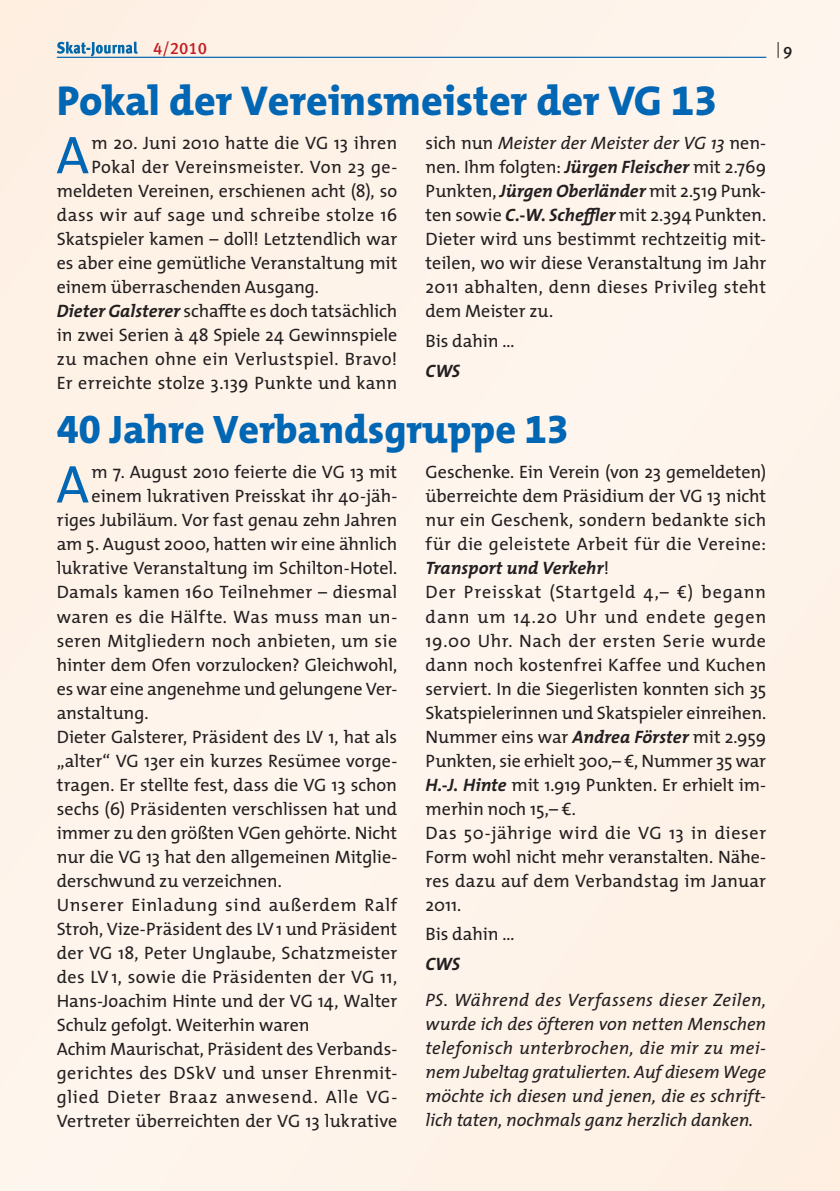
<style>
.page{position:relative;width:840px;height:1191px;background:#fff}
.page>*{position:absolute;margin:0;border:0;box-sizing:border-box;transform-origin:0 0}
.t1{font:53.6px "The Mix 5";color:#0166b3}
.t2{font:800 42px "The Mix 8";color:#0166b3}
.t3{font:800 40px "The Mix 8";color:#0166b3}
.t4{font:18px/24px "The Mix 5";color:#231f20;text-align:justify}
.t5{font:italic 18px/24px "The Mix 5";letter-spacing:-.005em;color:#231f20;text-align:justify}
.t6{font:18px "The Mix 5";letter-spacing:.02em;color:#231f20}
.t7{font:18px "The Mix 5";letter-spacing:.025em;color:#231f20}
.t8{font:18px "The Mix 5";letter-spacing:.035em;color:#231f20}
.t9{font:18px "The Mix 5";letter-spacing:.045em;color:#231f20}
.t10{font:italic 700 18px "The Mix 7";letter-spacing:-.005em;color:#231f20}
.t11{font:16.6px "Meta Medium LF";color:#c31c22}
.t12{font:16.6px "Meta Medium LF";color:#231f20}
.s1{font-family:"The Mix 8 Extra Bold Expert";font-weight:400}
.s2{font-family:"The Mix 7";font-weight:700;font-style:italic}
.s3{font-style:italic}
.s4{font-family:"The Mix 5";font-weight:400;font-style:normal}
</style>
<div class="page">
<div style="left:0;top:0;width:839px;height:1191px;background:#fef4ea"></div>
<svg style="left:777px;top:42px;width:1px;height:16px"></svg>
<hr style="left:57px;top:57px;width:708px;height:1px;background:#0166b3">
<svg style="left:57px;top:42px;width:81px;height:15px"></svg>
<p class="t11" style="left:153px;top:38px;width:55px">4/2010</p>
<p class="t12" style="left:782px;top:42px;width:11px">9</p>
<h2 class="t2" style="left:57px;top:66px;width:661px">Pokal der Vereinsmeister der VG <span class="s1">13</span></h2>
<h1 class="t1" style="left:56px;top:110px;width:34px">A</h1>
<p class="t4" style="left:91px;top:131px;width:307px">m 20. Juni 2010 hatte die VG 13 ihren</p>
<p class="t6" style="left:91px;top:152px;width:307px">Pokal der Vereinsmeister. Von 23 ge-</p>
<p class="t4" style="left:57px;top:179px;width:342px">meldeten Vereinen, erschienen acht (8), so</p>
<p class="t7" style="left:57px;top:200px;width:342px">dass wir auf sage und schreibe stolze 16</p>
<p class="t4" style="left:57px;top:227px;width:342px">Skatspieler kamen – doll! Letztendlich war</p>
<p class="t4" style="left:57px;top:251px;width:342px">es aber eine gemütliche Veranstaltung mit</p>
<p class="t4" style="left:57px;top:275px;width:263px">einem überraschenden Ausgang.</p>
<p class="t4" style="left:57px;top:299px;width:342px"><span class="s2">Dieter Galsterer</span> schaffte es doch tatsächlich</p>
<p class="t4" style="left:57px;top:323px;width:342px">in zwei Serien à 48 Spiele 24 Gewinnspiele</p>
<p class="t7" style="left:57px;top:344px;width:342px">zu machen ohne ein Verlustspiel. Bravo!</p>
<p class="t4" style="left:57px;top:371px;width:342px">Er erreichte stolze 3.139 Punkte und kann</p>
<p class="t4" style="left:425px;top:131px;width:342px">sich nun <span class="s3">Meister der Meister der VG 13</span> nen&shy;nen. Ihm folgten: <span class="s2">Jürgen Fleischer</span> mit 2.769<br>Punkten, <span class="s2">Jürgen Oberländer</span> mit 2.519 Punk&shy;ten sowie <span class="s2">C.-W. Scheffler</span> mit 2.394 Punkten.<br>Dieter wird uns bestimmt rechtzeitig mit&shy;teilen, wo wir diese Veranstaltung im Jahr 2011 abhalten, denn dieses Privileg steht dem Meister zu.</p>
<p class="t4" style="left:425px;top:328px;width:90px">Bis dahin …</p>
<p class="t10" style="left:425px;top:355px;width:36px">CWS</p>
<h3 class="t3" style="left:57px;top:395px;width:513px"><span class="s1">40</span> Jahre Verbandsgruppe <span class="s1">13</span></h3>
<p class="t4" style="left:425px;top:460px;width:342px">Geschenke. Ein Verein (von 23 gemeldeten) überreichte dem Präsidium der VG 13 nicht nur ein Geschenk, sondern bedankte sich für die geleistete Arbeit für die Vereine:</p>
<p class="t10" style="left:425px;top:553px;width:185px">Transport und Verkehr<span class="s4">!</span></p>
<p class="t4" style="left:425px;top:580px;width:342px;text-align:left">Der Preisskat (Startgeld 4,– €) begann dann um 14.20 Uhr und endete gegen 19.00 Uhr. Nach der ersten Serie wurde dann noch kostenfrei Kaffee und Kuchen serviert. In die Siegerlisten konnten sich 35<br>Skatspielerinnen und Skatspieler einreihen.<br>Nummer eins war <span class="s2">Andrea Förster</span> mit 2.959<br>Punkten, sie erhielt 300,– €, Nummer 35 war <span class="s2">H.-J. Hinte</span> mit 1.919 Punkten. Er erhielt im&shy;merhin noch 15,– €.<br>Das 50-jährige wird die VG 13 in dieser Form wohl nicht mehr veranstalten. Nähe&shy;res dazu auf dem Verbandstag im Januar 2011.</p>
<p class="t4" style="left:425px;top:921px;width:90px">Bis dahin …</p>
<p class="t10" style="left:425px;top:948px;width:36px">CWS</p>
<p class="t5" style="left:425px;top:987px;width:342px">PS. Während des Verfassens dieser Zeilen, wurde ich des öfteren von netten Menschen telefonisch unterbrochen, die mir zu mei&shy;nem Jubeltag gratulierten. Auf diesem Wege möchte ich diesen und jenen, die es schrift&shy;lich taten, nochmals ganz herzlich danken.</p>
<h1 class="t1" style="left:56px;top:440px;width:34px">A</h1>
<p class="t4" style="left:91px;top:460px;width:307px">m 7. August 2010 feierte die VG 13 mit</p>
<p class="t4" style="left:91px;top:484px;width:307px">einem lukrativen Preisskat ihr 40-jäh-</p>
<p class="t4" style="left:57px;top:508px;width:342px">riges Jubiläum. Vor fast genau zehn Jahren</p>
<p class="t4" style="left:57px;top:532px;width:342px">am 5. August 2000, hatten wir eine ähnlich</p>
<p class="t4" style="left:57px;top:556px;width:342px">lukrative Veranstaltung im Schilton-Hotel.</p>
<p class="t4" style="left:57px;top:580px;width:342px">Damals kamen 160 Teilnehmer – diesmal</p>
<p class="t6" style="left:57px;top:601px;width:342px">waren es die Hälfte. Was muss man un-</p>
<p class="t6" style="left:57px;top:625px;width:342px">seren Mitgliedern noch anbieten, um sie</p>
<p class="t4" style="left:57px;top:652px;width:342px">hinter dem Ofen vorzulocken? Gleichwohl,</p>
<p class="t4" style="left:57px;top:676px;width:342px">es war eine angenehme und gelungene Ver-</p>
<p class="t4" style="left:57px;top:700px;width:93px">anstaltung.</p>
<p class="t4" style="left:57px;top:724px;width:342px">Dieter Galsterer, Präsident des LV 1, hat als</p>
<p class="t4" style="left:57px;top:748px;width:342px">„alter“ VG 13er ein kurzes Resümee vorge-</p>
<p class="t4" style="left:57px;top:772px;width:342px">tragen. Er stellte fest, dass die VG 13 schon</p>
<p class="t4" style="left:57px;top:796px;width:342px">sechs (6) Präsidenten verschlissen hat und</p>
<p class="t4" style="left:57px;top:820px;width:342px">immer zu den größten VGen gehörte. Nicht</p>
<p class="t4" style="left:57px;top:844px;width:342px">nur die VG 13 hat den allgemeinen Mitglie-</p>
<p class="t4" style="left:57px;top:868px;width:226px">derschwund zu verzeichnen.</p>
<p class="t8" style="left:57px;top:889px;width:342px">Unserer Einladung sind außerdem Ralf</p>
<p class="t4" style="left:57px;top:916px;width:342px">Stroh, Vize-Präsident des LV1 und Präsident</p>
<p class="t4" style="left:57px;top:940px;width:342px">der VG 18, Peter Unglaube, Schatzmeister</p>
<p class="t6" style="left:57px;top:961px;width:342px">des LV 1, sowie die Präsidenten der VG 11,</p>
<p class="t4" style="left:57px;top:988px;width:342px">Hans-Joachim Hinte und der VG 14, Walter</p>
<p class="t4" style="left:57px;top:1012px;width:254px">Schulz gefolgt. Weiterhin waren</p>
<p class="t4" style="left:57px;top:1036px;width:342px">Achim Maurischat, Präsident des Verbands-</p>
<p class="t7" style="left:57px;top:1057px;width:342px">gerichtes des DSkV und unser Ehrenmit-</p>
<p class="t9" style="left:57px;top:1081px;width:340px">glied Dieter Braaz anwesend. Alle VG-</p>
<p class="t4" style="left:57px;top:1108px;width:342px">Vertreter überreichten der VG 13 lukrative</p>
</div>
